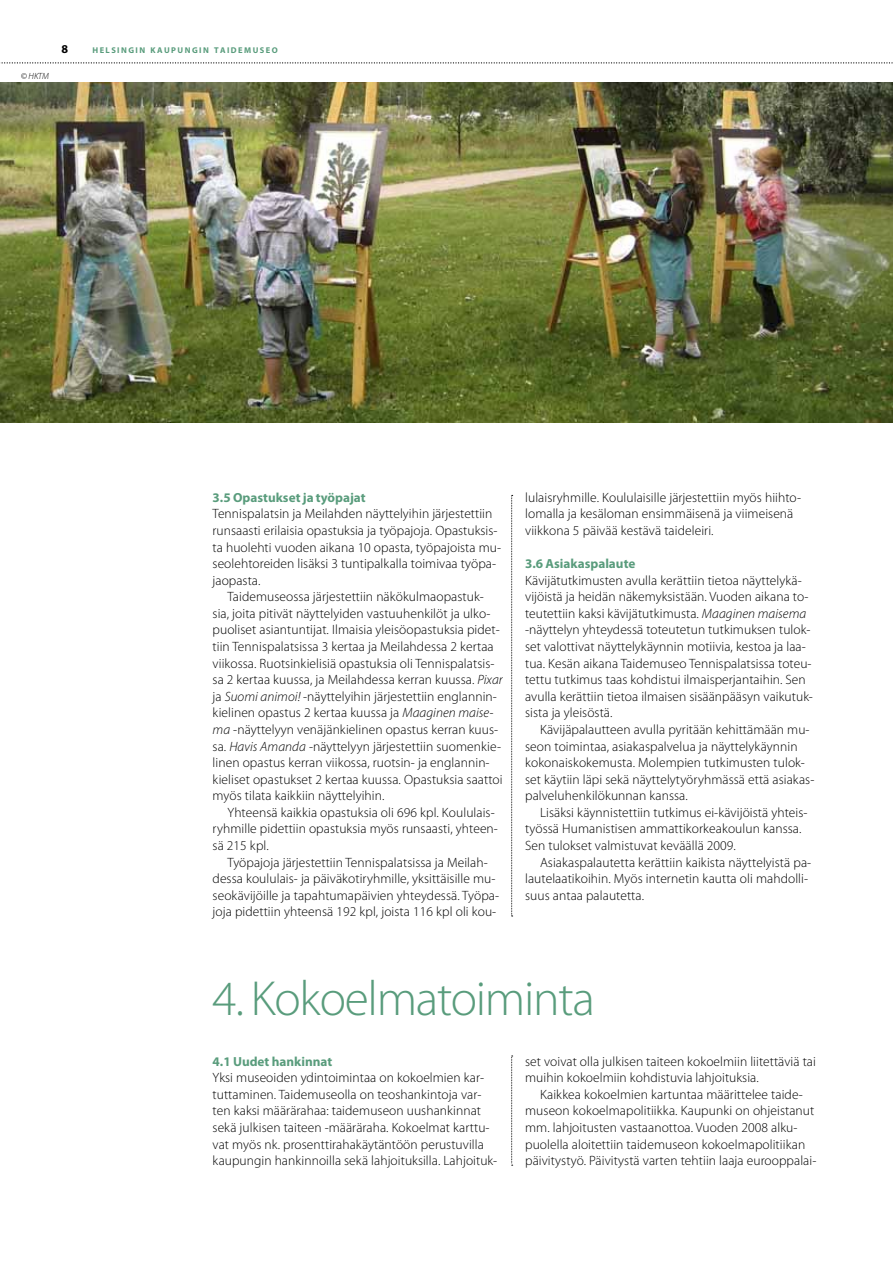
<style>
.page{position:relative;width:893px;height:1263px;background:#fff}
.page>*{position:absolute;margin:0;border:0;box-sizing:border-box;transform-origin:0 0}
.t1{font:300 49.5px "Myriad Pro";letter-spacing:-.025em;color:#599c7c}
.t2{font:300 13.5px/16.6px "Myriad Pro";letter-spacing:.005em;color:#000}
.t3{font:700 13.2px "Myriad Pro";color:#599c7c}
.t4{font:700 12px "Myriad Pro";color:#000}
.t5{font:italic 300 9px "Myriad Pro";color:#000}
.t6{font:700 8.4px "Myriad Pro";letter-spacing:.17em;color:#599c7c}
.s1{font-style:italic}
</style>
<div class="page">
<svg style="left:511px;top:495px;width:2px;height:422px"></svg>
<svg style="left:511px;top:1056px;width:2px;height:110px"></svg>
<svg style="left:0;top:62px;width:893px;height:1px"></svg>
<img style="left:0;top:83px;width:893px;height:340px">
<p class="t5" style="left:21px;top:72px;width:30px">© HKTM</p>
<p class="t4" style="left:62px;top:45px;width:8px">8</p>
<p class="t6" style="left:92px;top:47px;width:187px">HELSINGIN KAUPUNGIN TAIDEMUSEO</p>
<p class="t3" style="left:213px;top:492px;width:155px">3.5 Opastukset ja työpajat</p>
<p class="t2" style="left:213px;top:506px;width:290px">Tennispalatsin ja Meilahden näyttelyihin järjestettiin runsaasti erilaisia opastuksia ja työpajoja. Opastuksis&shy;ta huolehti vuoden aikana 10 opasta, työpajoista mu&shy;seolehtoreiden lisäksi 3 tuntipalkalla toimivaa työpa&shy;jaopasta.</p>
<p class="t2" style="left:213px;top:589px;width:292px;text-indent:15px">Taidemuseossa järjestettiin näkökulmaopastuk&shy;sia, joita pitivät näyttelyiden vastuuhenkilöt ja ulko&shy;puoliset asiantuntijat. Ilmaisia yleisöopastuksia pidet&shy;tiin Tennispalatsissa 3 kertaa ja Meilahdessa 2 kertaa viikossa. Ruotsinkielisiä opastuksia oli Tennispalatsis&shy;sa 2 kertaa kuussa, ja Meilahdessa kerran kuussa. <span class="s1">Pixar </span>ja <span class="s1">Suomi animoi!</span> -näyttelyihin järjestettiin englannin&shy;kielinen opastus 2 kertaa kuussa ja <span class="s1">Maaginen maise&shy;ma</span> -näyttelyyn venäjänkielinen opastus kerran kuus&shy;sa. <span class="s1">Havis Amanda</span> -näyttelyyn järjestettiin suomenkie&shy;linen opastus kerran viikossa, ruotsin- ja englannin&shy;kieliset opastukset 2 kertaa kuussa. Opastuksia saattoi myös tilata kaikkiin näyttelyihin.</p>
<p class="t2" style="left:213px;top:805px;width:287px;text-indent:15px">Yhteensä kaikkia opastuksia oli 696 kpl. Koululais&shy;ryhmille pidettiin opastuksia myös runsaasti, yhteen&shy;sä 215 kpl.</p>
<p class="t2" style="left:213px;top:855px;width:288px;text-align:center">Työpajoja järjestettiin Tennispalatsissa ja Meilah&shy;dessa koululais- ja päiväkotiryhmille, yksittäisille mu&shy;seokävijöille ja tapahtumapäivien yhteydessä. Työpa&shy;joja pidettiin yhteensä 192 kpl, joista 116 kpl oli kou-</p>
<p class="t2" style="left:525px;top:490px;width:277px">lulaisryhmille. Koululaisille järjestettiin myös hiihto&shy;lomalla ja kesäloman ensimmäisenä ja viimeisenä viikkona 5 päivää kestävä taideleiri.</p>
<p class="t3" style="left:525px;top:559px;width:112px">3.6 Asiakaspalaute</p>
<p class="t2" style="left:525px;top:573px;width:289px">Kävijätutkimusten avulla kerättiin tietoa näyttelykä&shy;vijöistä ja heidän näkemyksistään. Vuoden aikana to&shy;teutettiin kaksi kävijätutkimusta. <span class="s1">Maaginen maisema </span>-näyttelyn yhteydessä toteutetun tutkimuksen tulok&shy;set valottivat näyttelykäynnin motiivia, kestoa ja laa&shy;tua. Kesän aikana Taidemuseo Tennispalatsissa toteu&shy;tettu tutkimus taas kohdistui ilmaisperjantaihin. Sen avulla kerättiin tietoa ilmaisen sisäänpääsyn vaikutuk&shy;sista ja yleisöstä.</p>
<p class="t2" style="left:525px;top:722px;width:291px;text-indent:15px">Kävijäpalautteen avulla pyritään kehittämään mu&shy;seon toimintaa, asiakaspalvelua ja näyttelykäynnin kokonaiskokemusta. Molempien tutkimusten tulok&shy;set käytiin läpi sekä näyttelytyöryhmässä että asiakas&shy;palveluhenkilökunnan kanssa.</p>
<p class="t2" style="left:525px;top:805px;width:284px;text-indent:15px">Lisäksi käynnistettiin tutkimus ei-kävijöistä yhteis&shy;työssä Humanistisen ammattikorkeakoulun kanssa.<br>Sen tulokset valmistuvat keväällä 2009.</p>
<p class="t2" style="left:525px;top:855px;width:287px;text-indent:15px">Asiakaspalautetta kerättiin kaikista näyttelyistä pa&shy;lautelaatikoihin. Myös internetin kautta oli mahdolli&shy;suus antaa palautetta.</p>
<h1 class="t1" style="left:213px;top:979px;width:384px">4. Kokoelmatoiminta</h1>
<p class="t3" style="left:213px;top:1056px;width:121px">4.1 Uudet hankinnat</p>
<p class="t2" style="left:213px;top:1070px;width:286px">Yksi museoiden ydintoimintaa on kokoelmien kar&shy;tuttaminen. Taidemuseolla on teoshankintoja var&shy;ten kaksi määrärahaa: taidemuseon uushankinnat sekä julkisen taiteen -määräraha. Kokoelmat karttu&shy;vat myös nk. prosenttirahakäytäntöön perustuvilla kaupungin hankinnoilla sekä lahjoituksilla. Lahjoituk-</p>
<p class="t2" style="left:525px;top:1054px;width:292px">set voivat olla julkisen taiteen kokoelmiin liitettäviä tai muihin kokoelmiin kohdistuvia lahjoituksia.</p>
<p class="t2" style="left:525px;top:1087px;width:293px;text-indent:15px">Kaikkea kokoelmien kartuntaa määrittelee taide&shy;museon kokoelmapolitiikka. Kaupunki on ohjeistanut mm. lahjoitusten vastaanottoa. Vuoden 2008 alku&shy;puolella aloitettiin taidemuseon kokoelmapolitiikan päivitystyö. Päivitystä varten tehtiin laaja eurooppalai-</p>
</div>
